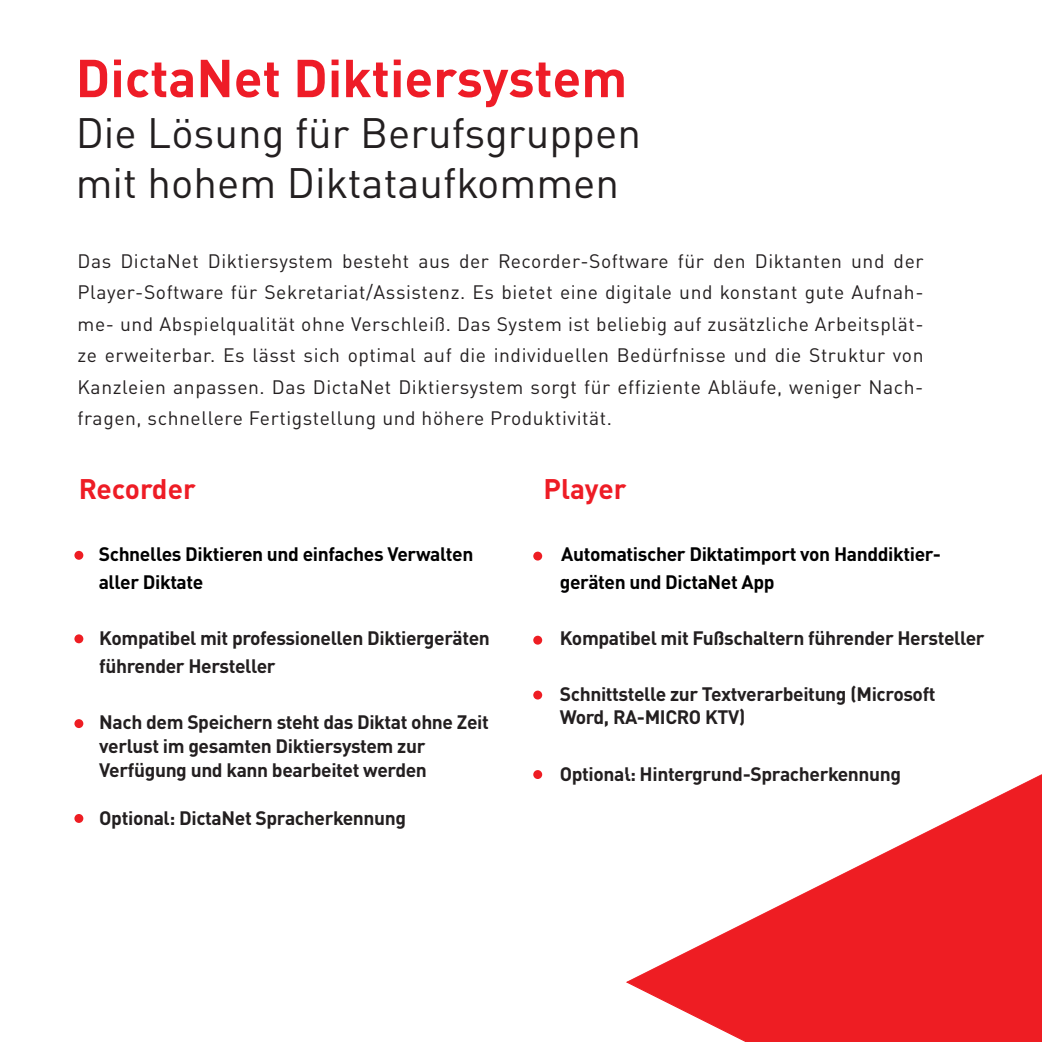
<style>
.page{position:relative;width:1042px;height:1042px;background:#fff}
.page>*{position:absolute;margin:0;border:0;box-sizing:border-box;transform-origin:0 0}
.t1{font:700 52.5px "DIN Pro";color:#ee1c27}
.t2{font:42px/50.4px "DIN Pro";color:#231f20}
.t3{font:700 28px "DIN Pro";color:#ee1c25}
.t4{font:19.25px/31.5px "DIN Pro";letter-spacing:.03em;color:#231f20;text-align:justify}
.t5{font:700 19.25px/23.6px "DIN Pro";letter-spacing:-.02em;color:#231f20}
.t6{font:700 19.25px/28px "DIN Pro";letter-spacing:-.02em;color:#000001}
</style>
<div class="page">
<div style="left:74px;top:551px;width:9px;height:9px;background:#ee1d23;border-radius:50%"></div>
<div style="left:533px;top:551px;width:9px;height:9px;background:#ee1d23;border-radius:50%"></div>
<div style="left:74px;top:634px;width:9px;height:9px;background:#ee1d23;border-radius:50%"></div>
<div style="left:533px;top:636px;width:9px;height:8px;background:#ee1d23;border-radius:50%"></div>
<div style="left:74px;top:719px;width:9px;height:9px;background:#ee1d23;border-radius:50%"></div>
<div style="left:74px;top:814px;width:9px;height:9px;background:#ee1d23;border-radius:50%"></div>
<div style="left:533px;top:770px;width:9px;height:9px;background:#ee1d23;border-radius:50%"></div>
<div style="left:533px;top:690px;width:9px;height:9px;background:#ee1d23;border-radius:50%"></div>
<svg style="left:626px;top:774px;width:416px;height:268px"></svg>
<h1 class="t1" style="left:76px;top:37px;width:553px">DictaNet Diktiersystem</h1>
<h2 class="t2" style="left:76px;top:105px;width:567px">Die Lösung für Berufsgruppen mit hohem Diktataufkommen</h2>
<p class="t4" style="left:78px;top:244px;width:847px">Das DictaNet Diktiersystem besteht aus der Recorder-Software für den Diktanten und der Player-Software für Sekretariat/Assistenz. Es bietet eine digitale und konstant gute Aufnah&shy;me- und Abspielqualität ohne Verschleiß. Das System ist beliebig auf zusätzliche Arbeitsplät&shy;ze erweiterbar. Es lässt sich optimal auf die individuellen Bedürfnisse und die Struktur von Kanzleien anpassen. Das DictaNet Diktiersystem sorgt für effiziente Abläufe, weniger Nach&shy;fragen, schnellere Fertigstellung und höhere Produktivität.</p>
<h3 class="t3" style="left:79px;top:466px;width:118px">Recorder</h3>
<p class="t6" style="left:99px;top:539px;width:376px">Schnelles Diktieren und einfaches Verwalten aller Diktate</p>
<p class="t5" style="left:99px;top:623px;width:392px;line-height:28px">Kompatibel mit professionellen Diktiergeräten führender Hersteller</p>
<p class="t5" style="left:99px;top:709px;width:391px">Nach dem Speichern steht das Diktat ohne Zeit verlust im gesamten Diktiersystem zur<br>Verfügung und kann bearbeitet werden</p>
<p class="t5" style="left:99px;top:805px;width:308px">Optional: DictaNet Spracherkennung</p>
<h3 class="t3" style="left:543px;top:466px;width:85px">Player</h3>
<p class="t6" style="left:560px;top:539px;width:383px">Automatischer Diktatimport von Handdiktier&shy;geräten und DictaNet App</p>
<p class="t5" style="left:560px;top:625px;width:426px">Kompatibel mit Fußschaltern führender Hersteller</p>
<p class="t5" style="left:560px;top:681px;width:377px;line-height:23.1px">Schnittstelle zur Textverarbeitung (Microsoft<br>Word, RA-MICRO KTV)</p>
<p class="t5" style="left:560px;top:760px;width:343px">Optional: Hintergrund-Spracherkennung</p>
</div>
